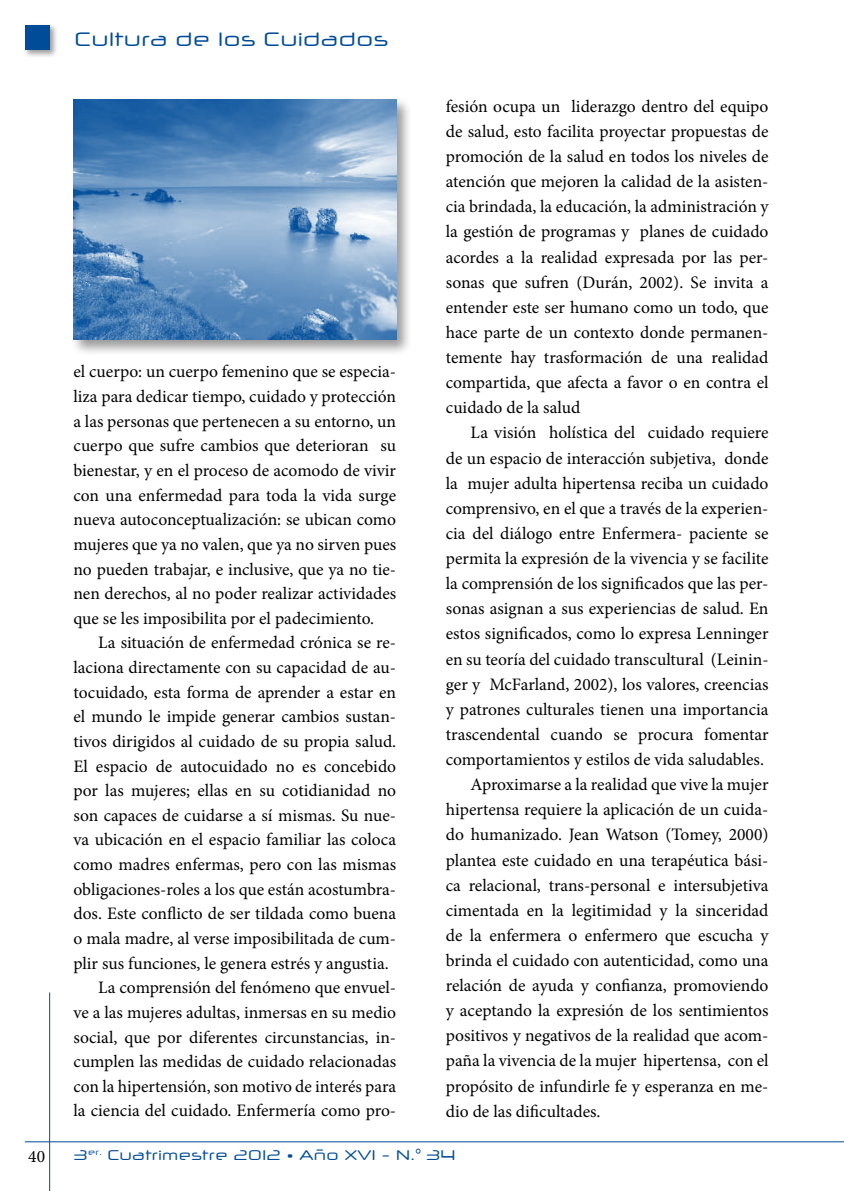
<style>
.page{position:relative;width:844px;height:1191px;background:#fff}
.page>*{position:absolute;margin:0;border:0;box-sizing:border-box;transform-origin:0 0}
.t1{font:19.25px "Neuropol X Free";color:#004c99}
.t2{font:17.5px/25px "Minion Pro";color:#000;text-align:justify}
.t3{font:14px "Neuropol X Free";color:#004c99}
</style>
<div class="page">
<hr style="left:49px;top:992px;width:1px;height:199px;background:#004c99">
<hr style="left:25px;top:1141px;width:818px;height:1px;background:#004c99">
<div style="left:23px;top:23px;width:36px;height:36px;background:#000;opacity:.4"></div>
<div style="left:25px;top:25px;width:25px;height:25px;background:#004c99"></div>
<div style="left:71px;top:97px;width:342px;height:259px;background:#000;opacity:.4"></div>
<img style="left:73px;top:99px;width:323px;height:241px">
<p class="t2" style="left:28px;top:1144px;width:18px">40</p>
<p class="t1" style="left:74px;top:27px;width:315px">Cultura de los Cuidados</p>
<p class="t2" style="left:73px;top:359px;width:324px">el cuerpo: un cuerpo femenino que se especia&shy;liza para dedicar tiempo, cuidado y protección a las personas que pertenecen a su entorno, un cuerpo que sufre cambios que deterioran su bienestar, y en el proceso de acomodo de vivir con una enfermedad para toda la vida surge nueva autoconceptualización: se ubican como mujeres que ya no valen, que ya no sirven pues no pueden trabajar, e inclusive, que ya no tie&shy;nen derechos, al no poder realizar actividades que se les imposibilita por el padecimiento.</p>
<p class="t2" style="left:98px;top:630px;width:299px">La situación de enfermedad crónica se re-</p>
<p class="t2" style="left:73px;top:655px;width:324px">laciona directamente con su capacidad de au-</p>
<p class="t2" style="left:73px;top:679px;width:324px">tocuidado, esta forma de aprender a estar en</p>
<p class="t2" style="left:73px;top:704px;width:324px">el mundo le impide generar cambios sustan-</p>
<p class="t2" style="left:73px;top:729px;width:324px">tivos dirigidos al cuidado de su propia salud.</p>
<p class="t2" style="left:73px;top:753px;width:324px">El espacio de autocuidado no es concebido</p>
<p class="t2" style="left:73px;top:778px;width:324px">por las mujeres; ellas en su cotidianidad no</p>
<p class="t2" style="left:73px;top:803px;width:324px">son capaces de cuidarse a sí mismas. Su nue-</p>
<p class="t2" style="left:73px;top:827px;width:324px">va ubicación en el espacio familiar las coloca</p>
<p class="t2" style="left:73px;top:852px;width:324px">como madres enfermas, pero con las mismas</p>
<p class="t2" style="left:73px;top:876px;width:324px">obligaciones-roles a los que están acostumbra-</p>
<p class="t2" style="left:73px;top:901px;width:324px">dos. Este conflicto de ser tildada como buena</p>
<p class="t2" style="left:73px;top:926px;width:324px">o mala madre, al verse imposibilitada de cum-</p>
<p class="t2" style="left:73px;top:950px;width:317px">plir sus funciones, le genera estrés y angustia.</p>
<p class="t2" style="left:98px;top:975px;width:299px">La comprensión del fenómeno que envuel-</p>
<p class="t2" style="left:73px;top:999px;width:324px">ve a las mujeres adultas, inmersas en su medio</p>
<p class="t2" style="left:73px;top:1024px;width:324px">social, que por diferentes circunstancias, in-</p>
<p class="t2" style="left:73px;top:1049px;width:324px">cumplen las medidas de cuidado relacionadas</p>
<p class="t2" style="left:73px;top:1073px;width:324px">con la hipertensión, son motivo de interés para</p>
<p class="t2" style="left:73px;top:1098px;width:324px">la ciencia del cuidado. Enfermería como pro-</p>
<p class="t2" style="left:445px;top:94px;width:324px">fesión ocupa un liderazgo dentro del equipo de salud, esto facilita proyectar propuestas de promoción de la salud en todos los niveles de atención que mejoren la calidad de la asisten&shy;cia brindada, la educación, la administración y la gestión de programas y planes de cuidado acordes a la realidad expresada por las per&shy;sonas que sufren (Durán, 2002). Se invita a entender este ser humano como un todo, que hace parte de un contexto donde permanen&shy;temente hay trasformación de una realidad compartida, que afecta a favor o en contra el cuidado de la salud</p>
<p class="t2" style="left:470px;top:420px;width:299px">La visión holística del cuidado requiere</p>
<p class="t2" style="left:445px;top:445px;width:324px">de un espacio de interacción subjetiva, donde</p>
<p class="t2" style="left:445px;top:470px;width:324px">la mujer adulta hipertensa reciba un cuidado</p>
<p class="t2" style="left:445px;top:496px;width:324px">comprensivo, en el que a través de la experien-</p>
<p class="t2" style="left:445px;top:521px;width:324px">cia del diálogo entre Enfermera- paciente se</p>
<p class="t2" style="left:445px;top:546px;width:324px">permita la expresión de la vivencia y se facilite</p>
<p class="t2" style="left:445px;top:571px;width:324px">la comprensión de los significados que las per-</p>
<p class="t2" style="left:445px;top:596px;width:324px">sonas asignan a sus experiencias de salud. En</p>
<p class="t2" style="left:445px;top:621px;width:324px">estos significados, como lo expresa Lenninger</p>
<p class="t2" style="left:445px;top:646px;width:324px">en su teoría del cuidado transcultural (Leinin-</p>
<p class="t2" style="left:445px;top:671px;width:324px">ger y McFarland, 2002), los valores, creencias</p>
<p class="t2" style="left:445px;top:696px;width:324px">y patrones culturales tienen una importancia</p>
<p class="t2" style="left:445px;top:722px;width:324px">trascendental cuando se procura fomentar</p>
<p class="t2" style="left:445px;top:747px;width:319px">comportamientos y estilos de vida saludables.</p>
<p class="t2" style="left:470px;top:772px;width:299px">Aproximarse a la realidad que vive la mujer</p>
<p class="t2" style="left:445px;top:797px;width:324px">hipertensa requiere la aplicación de un cuida-</p>
<p class="t2" style="left:445px;top:822px;width:324px">do humanizado. Jean Watson (Tomey, 2000)</p>
<p class="t2" style="left:445px;top:847px;width:324px">plantea este cuidado en una terapéutica bási-</p>
<p class="t2" style="left:445px;top:872px;width:324px">ca relacional, trans-personal e intersubjetiva</p>
<p class="t2" style="left:445px;top:897px;width:324px">cimentada en la legitimidad y la sinceridad</p>
<p class="t2" style="left:445px;top:922px;width:324px">de la enfermera o enfermero que escucha y</p>
<p class="t2" style="left:445px;top:948px;width:324px">brinda el cuidado con autenticidad, como una</p>
<p class="t2" style="left:445px;top:973px;width:324px">relación de ayuda y confianza, promoviendo</p>
<p class="t2" style="left:445px;top:998px;width:324px">y aceptando la expresión de los sentimientos</p>
<p class="t2" style="left:445px;top:1023px;width:324px">positivos y negativos de la realidad que acom-</p>
<p class="t2" style="left:445px;top:1048px;width:324px">paña la vivencia de la mujer hipertensa, con el</p>
<p class="t2" style="left:445px;top:1073px;width:324px">propósito de infundirle fe y esperanza en me-</p>
<p class="t2" style="left:445px;top:1098px;width:156px">dio de las dificultades.</p>
<p class="t3" style="left:74px;top:1146px;width:383px">3<sup>er.</sup> Cuatrimestre 2012 • Año XVI - N.° 34</p>
</div>
